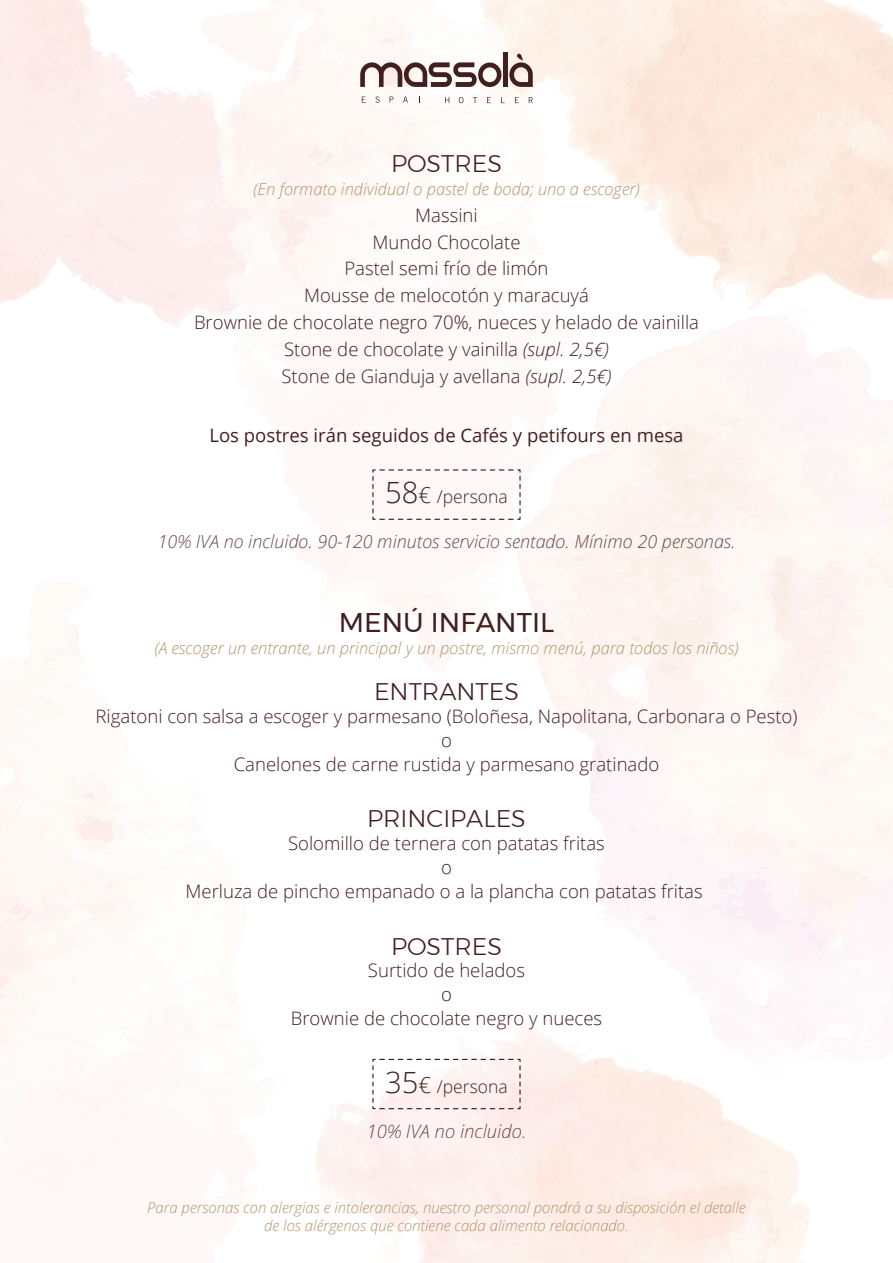
<style>
.page{position:relative;width:893px;height:1263px;background:#fff}
.page>*{position:absolute;margin:0;border:0;box-sizing:border-box;transform-origin:0 0}
.t1{font:27px "Montserrat";color:#421f1f}
.t2{font:300 24px "Montserrat";color:#421f1f}
.t3{font:300 18.6px/26.8px "Open Sans";color:#421f1f;text-align:center}
.t4{font:18.6px "Open Sans";color:#421f1f}
.t5{font:italic 300 18.6px "Open Sans";color:#421f1f}
.t6{font:italic 300 18px "Open Sans";color:#421f1f}
.t7{font:300 17.55px "Open Sans";color:#421f1f}
.t8{font:italic 300 16.5px "Open Sans";color:#b3966e}
.t9{font:italic 300 15px/18px "Open Sans";color:#b3966e;text-align:center}
.s1{font-style:italic}
.s2{font-size:29.25px}
.s3{font-size:21.9px}
</style>
<div class="page">
<img style="left:0;top:0;width:893px;height:1263px">
<svg style="left:372px;top:469px;width:149px;height:51px"></svg>
<svg style="left:360px;top:62px;width:141px;height:25px"></svg>
<div style="left:503px;top:53px;width:5px;height:34px;background:#421f1f"></div>
<svg style="left:362px;top:97px;width:4px;height:6px"></svg>
<svg style="left:375px;top:96px;width:5px;height:7px"></svg>
<svg style="left:390px;top:97px;width:3px;height:6px"></svg>
<svg style="left:403px;top:97px;width:5px;height:6px"></svg>
<svg style="left:445px;top:97px;width:4px;height:6px"></svg>
<svg style="left:459px;top:97px;width:4px;height:6px"></svg>
<svg style="left:473px;top:97px;width:4px;height:6px"></svg>
<svg style="left:487px;top:97px;width:4px;height:6px"></svg>
<svg style="left:501px;top:97px;width:4px;height:6px"></svg>
<svg style="left:515px;top:97px;width:4px;height:6px"></svg>
<svg style="left:529px;top:97px;width:4px;height:6px"></svg>
<svg style="left:509px;top:52px;width:24px;height:35px"></svg>
<svg style="left:372px;top:1058px;width:149px;height:52px"></svg>
<p class="t2" style="left:391px;top:146px;width:112px">POSTRES</p>
<p class="t8" style="left:253px;top:177px;width:388px">(En formato individual o pastel de boda; uno a escoger)</p>
<p class="t3" style="left:194px;top:201px;width:506px">Massini<br>Mundo Chocolate<br>Pastel semi frío de limón<br>Mousse de melocotón y maracuyá<br>Brownie de chocolate negro 70%, nueces y helado de vainilla<br>Stone de chocolate y vainilla <span class="s1">(supl. 2,5€)<br></span>Stone de Gianduja y avellana <span class="s1">(supl. 2,5€)</span></p>
<p class="t4" style="left:209px;top:422px;width:476px">Los postres irán seguidos de Cafés y petifours en mesa</p>
<p class="t7" style="left:385px;top:485px;width:124px"><span class="s2">58</span><span class="s3">€</span> /persona</p>
<p class="t6" style="left:158px;top:529px;width:579px">10% IVA no incluido. 90-120 minutos servicio sentado. Mínimo 20 personas.</p>
<h1 class="t1" style="left:339px;top:601px;width:217px">MENÚ INFANTIL</h1>
<p class="t8" style="left:154px;top:637px;width:586px">(A escoger un entrante, un principal y un postre, mismo menú, para todos los niños)</p>
<p class="t2" style="left:374px;top:674px;width:146px">ENTRANTES</p>
<p class="t3" style="left:96px;top:703px;width:703px;line-height:24px">Rigatoni con salsa a escoger y parmesano (Boloñesa, Napolitana, Carbonara o Pesto) o<br>Canelones de carne rustida y parmesano gratinado</p>
<p class="t2" style="left:367px;top:801px;width:160px">PRINCIPALES</p>
<p class="t3" style="left:185px;top:831px;width:519px;line-height:24px">Solomillo de ternera con patatas fritas<br>o<br>Merluza de pincho empanado o a la plancha con patatas fritas</p>
<p class="t2" style="left:391px;top:928px;width:112px">POSTRES</p>
<p class="t3" style="left:291px;top:958px;width:313px;line-height:24px">Surtido de helados<br>o<br>Brownie de chocolate negro y nueces</p>
<p class="t7" style="left:385px;top:1074px;width:124px"><span class="s2">35</span><span class="s3">€</span> /persona</p>
<p class="t5" style="left:367px;top:1118px;width:161px">10% IVA no incluido.</p>
<p class="t9" style="left:147px;top:1198px;width:600px">Para personas con alergias e intolerancias, nuestro personal pondrá a su disposición el detalle de los alérgenos que contiene cada alimento relacionado.</p>
</div>
